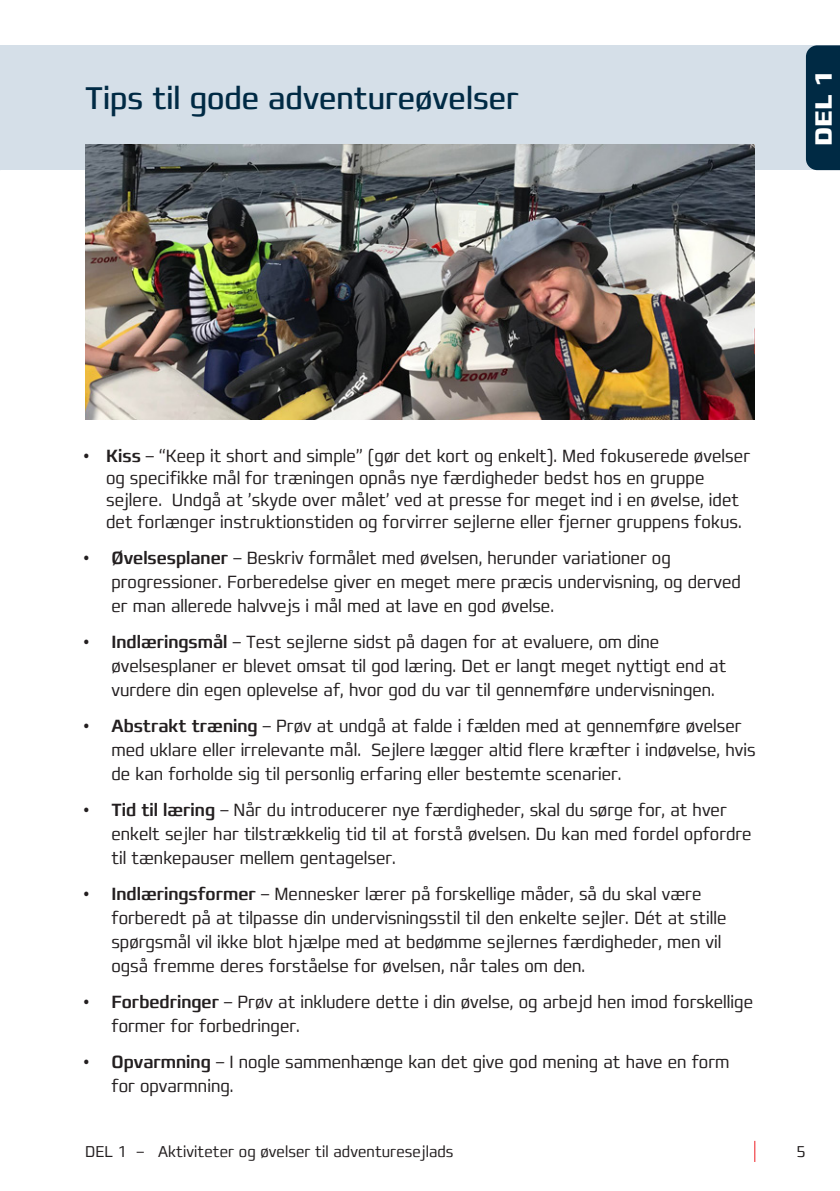
<style>
.page{position:relative;width:840px;height:1191px;background:#fff}
.page>*{position:absolute;margin:0;border:0;box-sizing:border-box;transform-origin:0 0}
.Overskrift_16_-_reg{font:condensed 32px "Francker Pro";color:#002a44}
.t1{font:700 24px "Francker Pro";color:#fff}
.cm_body_indent{font:300 condensed 18px/24px "Francker Pro";color:#231f20}
.Brød_Cond_light_9_DO{font:300 condensed 18px/22px "Francker Pro";letter-spacing:.005em;color:#231f20}
.t2{font:300 condensed 16px "Francker Pro";letter-spacing:.005em;color:#231f20}
.s1{font-weight:500}
</style>
<div class="page">
<div style="left:0;top:45px;width:839px;height:125px;background:#d5dfe8"></div>
<svg style="left:754px;top:1140px;width:1px;height:22px"></svg>
<div style="left:805px;top:45px;width:34px;height:125px;background:#002a44"></div>
<img style="left:85px;top:145px;width:669px;height:275px">
<p class="Overskrift_16_-_reg" style="left:85px;top:78px;width:435px">Tips til gode adventureøvelser</p>
<h2 class="t1" style="left:808px;top:146px;width:78px;rotate:-90deg">DEL 1</h2>
<p class="Brød_Cond_light_9_DO" style="left:106px;top:445px;width:645px;text-indent:-23px">• <span class="s1">Kiss</span> – “Keep it short and simple” (gør det kort og enkelt). Med fokuserede øvelser og specifikke mål for træningen opnås nye færdigheder bedst hos en gruppe sejlere. Undgå at ’skyde over målet’ ved at presse for meget ind i en øvelse, idet det forlænger instruktionstiden og forvirrer sejlerne eller fjerner gruppens fokus.</p>
<p class="cm_body_indent" style="left:111px;top:546px;width:630px;text-indent:-28px">• <span class="s1">Øvelsesplaner</span> – Beskriv formålet med øvelsen, herunder variationer og progressioner. Forberedelse giver en meget mere præcis undervisning, og derved er man allerede halvvejs i mål med at lave en god øvelse.</p>
<p class="cm_body_indent" style="left:111px;top:630px;width:616px;text-indent:-28px">• <span class="s1">Indlæringsmål</span> – Test sejlerne sidst på dagen for at evaluere, om dine øvelsesplaner er blevet omsat til god læring. Det er langt meget nyttigt end at vurdere din egen oplevelse af, hvor god du var til gennemføre undervisningen.</p>
<p class="cm_body_indent" style="left:111px;top:714px;width:645px;text-indent:-28px">• <span class="s1">Abstrakt træning</span> – Prøv at undgå at falde i fælden med at gennemføre øvelser med uklare eller irrelevante mål. Sejlere lægger altid flere kræfter i indøvelse, hvis de kan forholde sig til personlig erfaring eller bestemte scenarier.</p>
<p class="cm_body_indent" style="left:111px;top:798px;width:641px;text-indent:-28px">• <span class="s1">Tid til læring</span> – Når du introducerer nye færdigheder, skal du sørge for, at hver enkelt sejler har tilstrækkelig tid til at forstå øvelsen. Du kan med fordel opfordre til tænkepauser mellem gentagelser.</p>
<p class="cm_body_indent" style="left:111px;top:882px;width:616px;text-indent:-28px">• <span class="s1">Indlæringsformer</span> – Mennesker lærer på forskellige måder, så du skal være forberedt på at tilpasse din undervisningsstil til den enkelte sejler. Dét at stille spørgsmål vil ikke blot hjælpe med at bedømme sejlernes færdigheder, men vil også fremme deres forståelse for øvelsen, når tales om den.</p>
<p class="cm_body_indent" style="left:111px;top:990px;width:642px;text-indent:-28px">• <span class="s1">Forbedringer</span> – Prøv at inkludere dette i din øvelse, og arbejd hen imod forskellige former for forbedringer.</p>
<p class="cm_body_indent" style="left:111px;top:1050px;width:619px;text-indent:-28px">• <span class="s1">Opvarmning</span> – I nogle sammenhænge kan det give god mening at have en form for opvarmning.</p>
<p class="t2" style="left:85px;top:1141px;width:369px">DEL 1 – Aktiviteter og øvelser til adventuresejlads</p>
<p class="t2" style="left:796px;top:1141px;width:11px">5</p>
</div>
